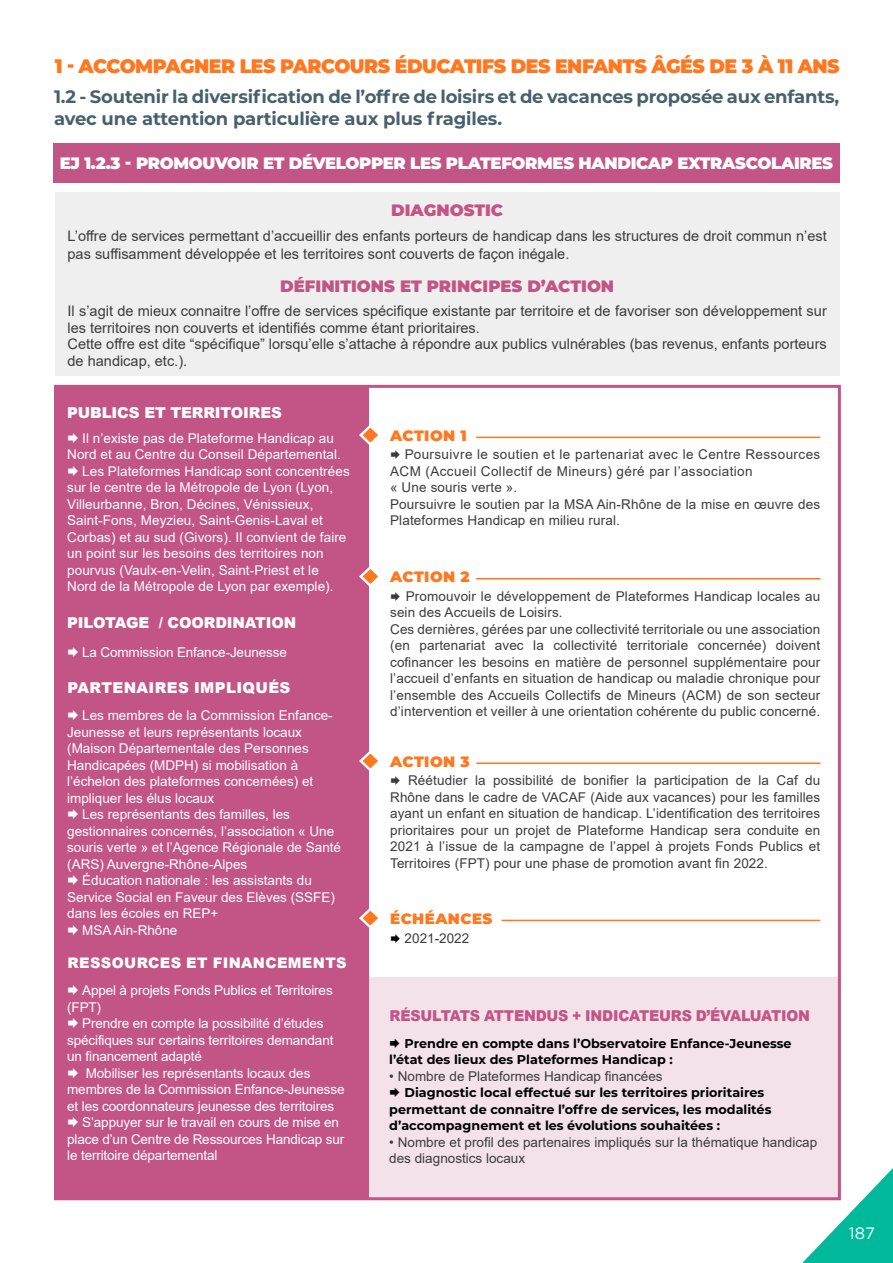
<style>
.page{position:relative;width:893px;height:1263px;background:#fff}
.page>*{position:absolute;margin:0;border:0;box-sizing:border-box;transform-origin:0 0}
.t1{font:900 19.5px "Montserrat";letter-spacing:-.025em;color:#ff771e}
.t2{font:700 18px/22.5px "Montserrat";letter-spacing:-.01em;color:#46606c}
.t3{font:900 16.5px "Montserrat";letter-spacing:-.02em;color:#fff}
.t4{font:900 16.5px "Montserrat";color:#c25586}
.t5{font:16.5px "Gotham";color:#fff}
.t6{font:900 15px "Arial";letter-spacing:-.01em;color:#fff}
.t7{font:900 15px "Arial";letter-spacing:-.015em;color:#c25586;scale:.95 1}
.t8{font:900 15px "Montserrat";letter-spacing:.03em;color:#ff771e}
.t9{font:900 15px "Arial";letter-spacing:.025em;color:#fff}
.t10{font:14.55px/16.5px "Arial";color:#3c3c3b}
.t11{font:900 14.55px "Arial";letter-spacing:.025em;color:#fff}
.t12{font:13.5px/16.5px "Arial";color:#fff}
.t13{font:13.5px/16.5px "Arial";letter-spacing:.01em;color:#3c3c3b}
.t14{font:13.5px/16.5px "Arial";letter-spacing:.03em;color:#3c3c3b}
.t15{font:700 12.75px/16.5px "Montserrat";color:#000}
</style>
<div class="page">
<svg style="left:802px;top:1168px;width:91px;height:95px"></svg>
<div style="left:55px;top:192px;width:785px;height:184px;background:#efefef"></div>
<div style="left:53px;top:143px;width:787px;height:40px;background:#c25586"></div>
<div style="left:54px;top:387px;width:315px;height:813px;background:#c25586"></div>
<hr style="left:476px;top:437px;width:344px;height:1px;background:#ff771e">
<svg style="left:359px;top:425px;width:19px;height:20px"></svg>
<hr style="left:476px;top:578px;width:344px;height:1px;background:#ff771e">
<svg style="left:359px;top:567px;width:19px;height:19px"></svg>
<hr style="left:476px;top:762px;width:344px;height:2px;background:#ff771e">
<svg style="left:359px;top:751px;width:19px;height:20px"></svg>
<hr style="left:502px;top:920px;width:318px;height:1px;background:#ff771e">
<svg style="left:359px;top:909px;width:19px;height:19px"></svg>
<div style="left:355px;top:977px;width:486px;height:221px;background:#f4e2ea"></div>
<h1 class="t1" style="left:55px;top:51px;width:786px">1 - ACCOMPAGNER LES PARCOURS ÉDUCATIFS DES ENFANTS ÂGÉS DE 3 À 11 ANS</h1>
<h2 class="t2" style="left:54px;top:84px;width:787px">1.2 - Soutenir la diversification de l’offre de loisirs et de vacances proposée aux enfants, avec une attention particulière aux plus fragiles.</h2>
<p class="t3" style="left:60px;top:151px;width:775px">EJ 1.2.3 - PROMOUVOIR ET DÉVELOPPER LES PLATEFORMES HANDICAP EXTRASCOLAIRES</p>
<p class="t4" style="left:391px;top:198px;width:114px">DIAGNOSTIC</p>
<p class="t10" style="left:68px;top:227px;width:761px;line-height:18px">L’offre de services permettant d’accueillir des enfants porteurs de handicap dans les structures de droit commun n’est pas suffisamment développée et les territoires sont couverts de façon inégale.</p>
<p class="t4" style="left:280px;top:274px;width:335px">DÉFINITIONS ET PRINCIPES D’ACTION</p>
<p class="t10" style="left:68px;top:303px;width:761px">Il s’agit de mieux connaitre l’offre de services spécifique existante par territoire et de favoriser son développement sur les territoires non couverts et identifiés comme étant prioritaires.<br>Cette offre est dite “spécifique” lorsqu’elle s’attache à répondre aux publics vulnérables (bas revenus, enfants porteurs de handicap, etc.).</p>
<p class="t6" style="left:67px;top:402px;width:216px">PUBLICS ET TERRITOIRES</p>
<p class="t12" style="left:82px;top:430px;width:253px">Il n’existe pas de Plateforme Handicap au</p>
<p class="t12" style="left:67px;top:446px;width:275px">Nord et au Centre du Conseil Départemental.</p>
<p class="t12" style="left:82px;top:463px;width:269px">Les Plateformes Handicap sont concentrées</p>
<p class="t12" style="left:67px;top:479px;width:268px">sur le centre de la Métropole de Lyon (Lyon,</p>
<p class="t12" style="left:67px;top:496px;width:248px">Villeurbanne, Bron, Décines, Vénissieux,</p>
<p class="t12" style="left:67px;top:512px;width:257px">Saint-Fons, Meyzieu, Saint-Genis-Laval et</p>
<p class="t12" style="left:67px;top:529px;width:281px">Corbas) et au sud (Givors). Il convient de faire</p>
<p class="t12" style="left:67px;top:545px;width:258px">un point sur les besoins des territoires non</p>
<p class="t12" style="left:67px;top:562px;width:253px">pourvus (Vaulx-en-Velin, Saint-Priest et le</p>
<p class="t12" style="left:67px;top:578px;width:268px">Nord de la Métropole de Lyon par exemple).</p>
<p class="t6" style="left:67px;top:611px;width:231px">PILOTAGE / COORDINATION</p>
<p class="t12" style="left:82px;top:644px;width:206px">La Commission Enfance-Jeunesse</p>
<p class="t9" style="left:67px;top:677px;width:224px">PARTENAIRES IMPLIQUÉS</p>
<p class="t12" style="left:82px;top:707px;width:252px">Les membres de la Commission Enfance-</p>
<p class="t12" style="left:67px;top:724px;width:236px">Jeunesse et leurs représentants locaux</p>
<p class="t12" style="left:67px;top:740px;width:243px">(Maison Départementale des Personnes</p>
<p class="t12" style="left:67px;top:757px;width:233px">Handicapées (MDPH) si mobilisation à</p>
<p class="t12" style="left:67px;top:773px;width:248px">l’échelon des plateformes concernées) et</p>
<p class="t12" style="left:67px;top:790px;width:149px">impliquer les élus locaux</p>
<p class="t12" style="left:82px;top:806px;width:209px">Les représentants des familles, les</p>
<p class="t12" style="left:67px;top:823px;width:269px">gestionnaires concernés, l’association « Une</p>
<p class="t12" style="left:67px;top:839px;width:275px">souris verte » et l’Agence Régionale de Santé</p>
<p class="t12" style="left:67px;top:856px;width:182px">(ARS) Auvergne-Rhône-Alpes</p>
<p class="t12" style="left:82px;top:872px;width:231px">Éducation nationale : les assistants du</p>
<p class="t12" style="left:67px;top:889px;width:269px">Service Social en Faveur des Elèves (SSFE)</p>
<p class="t12" style="left:67px;top:905px;width:153px">dans les écoles en REP+</p>
<p class="t12" style="left:82px;top:922px;width:97px">MSA Ain-Rhône</p>
<p class="t11" style="left:67px;top:953px;width:281px">RESSOURCES ET FINANCEMENTS</p>
<p class="t12" style="left:67px;top:982px;width:267px;text-indent:15px">Appel à projets Fonds Publics et Territoires (FPT)</p>
<p class="t12" style="left:82px;top:1015px;width:243px">Prendre en compte la possibilité d’études</p>
<p class="t12" style="left:67px;top:1032px;width:268px">spécifiques sur certains territoires demandant</p>
<p class="t12" style="left:67px;top:1048px;width:136px">un financement adapté</p>
<p class="t12" style="left:86px;top:1065px;width:226px">Mobiliser les représentants locaux des</p>
<p class="t12" style="left:67px;top:1081px;width:279px">membres de la Commission Enfance-Jeunesse</p>
<p class="t12" style="left:67px;top:1098px;width:269px">et les coordonnateurs jeunesse des territoires</p>
<p class="t12" style="left:82px;top:1114px;width:258px">S’appuyer sur le travail en cours de mise en</p>
<p class="t12" style="left:67px;top:1131px;width:279px">place d’un Centre de Ressources Handicap sur</p>
<p class="t12" style="left:67px;top:1147px;width:152px">le territoire départemental</p>
<p class="t8" style="left:390px;top:424px;width:78px">ACTION 1</p>
<p class="t14" style="left:390px;top:446px;width:432px;text-indent:15px">Poursuivre le soutien et le partenariat avec le Centre Ressources ACM (Accueil Collectif de Mineurs) géré par l’association<br>« Une souris verte ».<br>Poursuivre le soutien par la MSA Ain-Rhône de la mise en œuvre des Plateformes Handicap en milieu rural.</p>
<p class="t8" style="left:390px;top:566px;width:81px">ACTION 2</p>
<p class="t13" style="left:390px;top:587px;width:432px;text-indent:16px">Promouvoir le développement de Plateformes Handicap locales au sein des Accueils de Loisirs.<br>Ces dernières, gérées par une collectivité territoriale ou une association (en partenariat avec la collectivité territoriale concernée) doivent cofinancer les besoins en matière de personnel supplémentaire pour l’accueil d’enfants en situation de handicap ou maladie chronique pour l’ensemble des Accueils Collectifs de Mineurs (ACM) de son secteur d’intervention et veiller à une orientation cohérente du public concerné.</p>
<p class="t8" style="left:390px;top:750px;width:81px">ACTION 3</p>
<p class="t13" style="left:390px;top:772px;width:432px;text-align:justify;text-indent:18px">Réétudier la possibilité de bonifier la participation de la Caf du Rhône dans le cadre de VACAF (Aide aux vacances) pour les familles ayant un enfant en situation de handicap. L’identification des territoires prioritaires pour un projet de Plateforme Handicap sera conduite en 2021 à l’issue de la campagne de l’appel à projets Fonds Publics et Territoires (FPT) pour une phase de promotion avant fin 2022.</p>
<p class="t8" style="left:390px;top:907px;width:104px">ÉCHÉANCES</p>
<p class="t13" style="left:405px;top:930px;width:66px">2021-2022</p>
<p class="t7" style="left:390px;top:1004px;width:444px">RÉSULTATS ATTENDUS + INDICATEURS D’ÉVALUATION</p>
<p class="t15" style="left:389px;top:1034px;width:404px;text-indent:15px">Prendre en compte dans l’Observatoire Enfance-Jeunesse l’état des lieux des Plateformes Handicap :</p>
<p class="t13" style="left:389px;top:1067px;width:275px">• Nombre de Plateformes Handicap financées</p>
<p class="t15" style="left:389px;top:1084px;width:384px;text-indent:15px">Diagnostic local effectué sur les territoires prioritaires permettant de connaitre l’offre de services, les modalités d’accompagnement et les évolutions souhaitées :</p>
<p class="t13" style="left:389px;top:1133px;width:429px">• Nombre et profil des partenaires impliqués sur la thématique handicap des diagnostics locaux</p>
<p class="t5" style="left:849px;top:1222px;width:27px">187</p>
</div>
